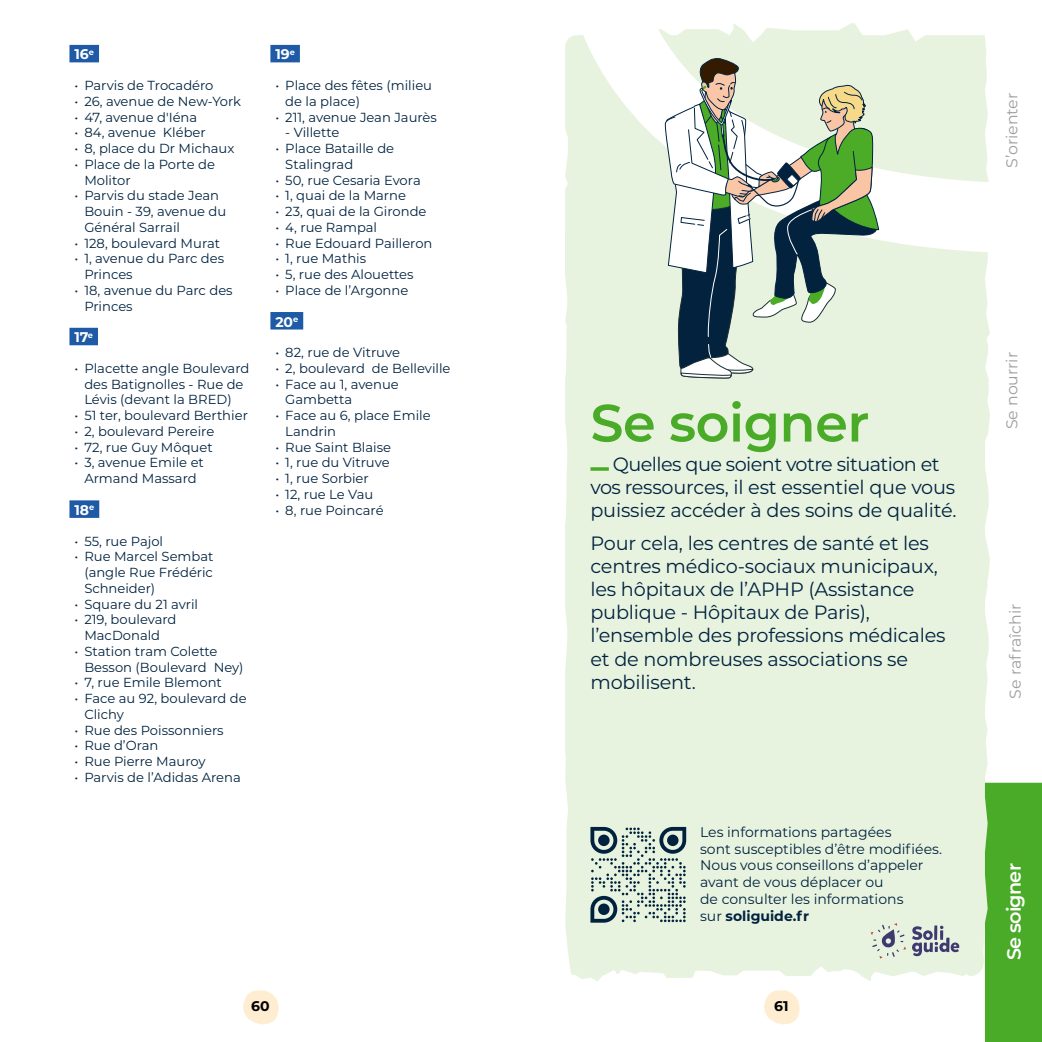
<style>
.page{position:relative;width:1042px;height:1042px;background:#fff}
.page>*{position:absolute;margin:0;border:0;box-sizing:border-box;transform-origin:0 0}
.Titre_1{font:600 52.5px "Montserrat";letter-spacing:-.01em;color:#49ab28}
.chapo{font:19.25px/23.1px "Montserrat";letter-spacing:-.01em;color:#00223f;text-align:center}
.t1{font:600 19.25px "Montserrat";letter-spacing:-.04em;color:#fff}
.t2{font:15.75px "Montserrat";color:#9d9e9e}
.t3{font:14px/16.8px "Montserrat";color:#00223f}
.Arrond_REFRESH{font:700 14px "Montserrat";color:#fff}
.t4{font:700 14px "Montserrat";color:#00223f}
.t5{font:700 14px "Montserrat";color:#000}
.t6{font:13.12px/15.8px "Montserrat";color:#00223f}
.s1{font-weight:400}
</style>
<div class="page">
<svg style="left:764px;top:990px;width:35px;height:34px"></svg>
<svg style="left:243px;top:990px;width:35px;height:34px"></svg>
<div style="left:69px;top:45px;width:30px;height:17px;background:#1e5aa5"></div>
<div style="left:69px;top:328px;width:29px;height:17px;background:#1e5aa5"></div>
<div style="left:69px;top:500px;width:30px;height:18px;background:#1e5aa5"></div>
<div style="left:270px;top:45px;width:30px;height:17px;background:#1e5aa5"></div>
<div style="left:270px;top:312px;width:33px;height:17px;background:#1e5aa5"></div>
<div style="left:565px;top:290px;width:425px;height:691px;background:#e8f3df"></div>
<svg style="left:565px;top:23px;width:424px;height:267px"></svg>
<svg style="left:870px;top:923px;width:36px;height:35px"></svg>
<svg style="left:912px;top:925px;width:47px;height:31px"></svg>
<svg style="left:590px;top:827px;width:96px;height:95px;background:#b1c1b9"></svg>
<div style="left:598px;top:834px;width:11px;height:12px;background:#00223f;border-radius:50%"></div>
<div style="left:667px;top:834px;width:11px;height:12px;background:#00223f;border-radius:50%"></div>
<div style="left:598px;top:903px;width:11px;height:12px;background:#00223f;border-radius:50%"></div>
<svg style="left:663px;top:58px;width:216px;height:320px"></svg>
<svg style="left:590px;top:467px;width:19px;height:4px"></svg>
<div style="left:985px;top:783px;width:57px;height:259px;background:#49ab28"></div>
<p class="Arrond_REFRESH" style="left:74px;top:44px;width:21px">16<sup>e</sup></p>
<p class="t6" style="left:74px;top:77px;width:141px">• Parvis de Trocadéro</p>
<p class="t6" style="left:74px;top:93px;width:168px">• 26, avenue de New-York</p>
<p class="t6" style="left:74px;top:109px;width:124px">• 47, avenue d'Iéna</p>
<p class="t6" style="left:74px;top:124px;width:133px">• 84, avenue Kléber</p>
<p class="t6" style="left:74px;top:140px;width:162px">• 8, place du Dr Michaux</p>
<p class="t6" style="left:84px;top:156px;width:132px;text-indent:-10px">• Place de la Porte de<br>Molitor</p>
<p class="t6" style="left:84px;top:187px;width:144px;text-indent:-10px">• Parvis du stade Jean<br>Bouin - 39, avenue du<br>Général Sarrail</p>
<p class="t6" style="left:74px;top:235px;width:147px">• 128, boulevard Murat</p>
<p class="t6" style="left:84px;top:250px;width:141px;text-indent:-10px">• 1, avenue du Parc des<br>Princes</p>
<p class="t6" style="left:84px;top:282px;width:150px;text-indent:-10px">• 18, avenue du Parc des<br>Princes</p>
<p class="Arrond_REFRESH" style="left:74px;top:327px;width:20px">17<sup>e</sup></p>
<p class="t6" style="left:74px;top:360px;width:176px;text-align:center">• Placette angle Boulevard des Batignolles - Rue de<br>Lévis (devant la BRED)</p>
<p class="t6" style="left:74px;top:407px;width:175px">• 51 ter, boulevard Berthier</p>
<p class="t6" style="left:74px;top:423px;width:141px">• 2, boulevard Pereire</p>
<p class="t6" style="left:74px;top:439px;width:140px">• 72, rue Guy Môquet</p>
<p class="t6" style="left:74px;top:454px;width:131px;text-align:center">• 3, avenue Emile et<br>Armand Massard</p>
<p class="Arrond_REFRESH" style="left:74px;top:500px;width:21px">18<sup>e</sup></p>
<p class="t6" style="left:74px;top:532px;width:90px">• 55, rue Pajol</p>
<p class="t6" style="left:84px;top:548px;width:131px;text-align:justify;text-indent:-10px">• Rue Marcel Sembat (angle Rue Frédéric Schneider)</p>
<p class="t6" style="left:74px;top:595px;width:125px">• Square du 21 avril</p>
<p class="t6" style="left:74px;top:611px;width:104px;text-align:center">• 219, boulevard<br>MacDonald</p>
<p class="t6" style="left:84px;top:643px;width:161px;text-indent:-10px">• Station tram Colette<br>Besson (Boulevard Ney)</p>
<p class="t6" style="left:74px;top:674px;width:149px">• 7, rue Emile Blemont</p>
<p class="t6" style="left:84px;top:690px;width:164px;text-indent:-10px">• Face au 92, boulevard de<br>Clichy</p>
<p class="t6" style="left:74px;top:721px;width:151px">• Rue des Poissonniers</p>
<p class="t6" style="left:74px;top:737px;width:86px">• Rue d’Oran</p>
<p class="t6" style="left:74px;top:753px;width:133px">• Rue Pierre Mauroy</p>
<p class="t6" style="left:74px;top:769px;width:168px">• Parvis de l’Adidas Arena</p>
<p class="Arrond_REFRESH" style="left:275px;top:44px;width:21px">19<sup>e</sup></p>
<p class="t6" style="left:285px;top:77px;width:148px;text-indent:-10px">• Place des fêtes (milieu de la place)</p>
<p class="t6" style="left:275px;top:109px;width:163px">• 211, avenue Jean Jaurès</p>
<p class="t6" style="left:285px;top:124px;width:56px">- Villette</p>
<p class="t6" style="left:285px;top:140px;width:110px;text-indent:-10px">• Place Bataille de<br>Stalingrad</p>
<p class="t6" style="left:275px;top:172px;width:147px">• 50, rue Cesaria Evora</p>
<p class="t6" style="left:275px;top:187px;width:132px">• 1, quai de la Marne</p>
<p class="t6" style="left:275px;top:203px;width:153px">• 23, quai de la Gironde</p>
<p class="t6" style="left:275px;top:219px;width:103px">• 4, rue Rampal</p>
<p class="t6" style="left:275px;top:235px;width:159px">• Rue Edouard Pailleron</p>
<p class="t6" style="left:275px;top:250px;width:92px">• 1, rue Mathis</p>
<p class="t6" style="left:275px;top:266px;width:140px">• 5, rue des Alouettes</p>
<p class="t6" style="left:275px;top:282px;width:134px">• Place de l’Argonne</p>
<p class="Arrond_REFRESH" style="left:275px;top:311px;width:24px">20<sup>e</sup></p>
<p class="t6" style="left:275px;top:344px;width:126px">• 82, rue de Vitruve</p>
<p class="t6" style="left:275px;top:360px;width:177px">• 2, boulevard de Belleville</p>
<p class="t6" style="left:285px;top:376px;width:115px;text-indent:-10px">• Face au 1, avenue<br>Gambetta</p>
<p class="t6" style="left:285px;top:407px;width:147px;text-indent:-10px">• Face au 6, place Emile<br>Landrin</p>
<p class="t6" style="left:275px;top:439px;width:117px">• Rue Saint Blaise</p>
<p class="t6" style="left:275px;top:454px;width:116px">• 1, rue du Vitruve</p>
<p class="t6" style="left:275px;top:470px;width:95px">• 1, rue Sorbier</p>
<p class="t6" style="left:275px;top:486px;width:99px">• 12, rue Le Vau</p>
<p class="t6" style="left:275px;top:502px;width:110px">• 8, rue Poincaré</p>
<p class="Titre_1" style="left:590px;top:386px;width:280px">Se soigner</p>
<p class="chapo" style="left:590px;top:452px;width:368px">Quelles que soient votre situation et<br>vos ressources, il est essentiel que vous puissiez accéder à des soins de qualité.</p>
<p class="chapo" style="left:590px;top:531px;width:357px;text-align:left">Pour cela, les centres de santé et les centres médico-sociaux municipaux, les hôpitaux de l’APHP (Assistance publique - Hôpitaux de Paris), l’ensemble des professions médicales et de nombreuses associations se mobilisent.</p>
<p class="t3" style="left:700px;top:823px;width:243px">Les informations partagées<br>sont susceptibles d’être modifiées.<br>Nous vous conseillons d’appeler avant de vous déplacer ou<br>de consulter les informations</p>
<p class="t4" style="left:700px;top:906px;width:110px"><span class="s1">sur</span> soliguide.fr</p>
<p class="t5" style="left:251px;top:996px;width:20px">60</p>
<p class="t5" style="left:774px;top:996px;width:16px">61</p>
<p class="t2" style="left:1001px;top:168px;width:76px;rotate:-90deg">S’orienter</p>
<p class="t2" style="left:1001px;top:429px;width:79px;rotate:-90deg">Se nourrir</p>
<p class="t2" style="left:1004px;top:699px;width:97px;rotate:-90deg">Se rafraîchir</p>
<p class="t1" style="left:1000px;top:960px;width:99px;rotate:-90deg">Se soigner</p>
</div>
